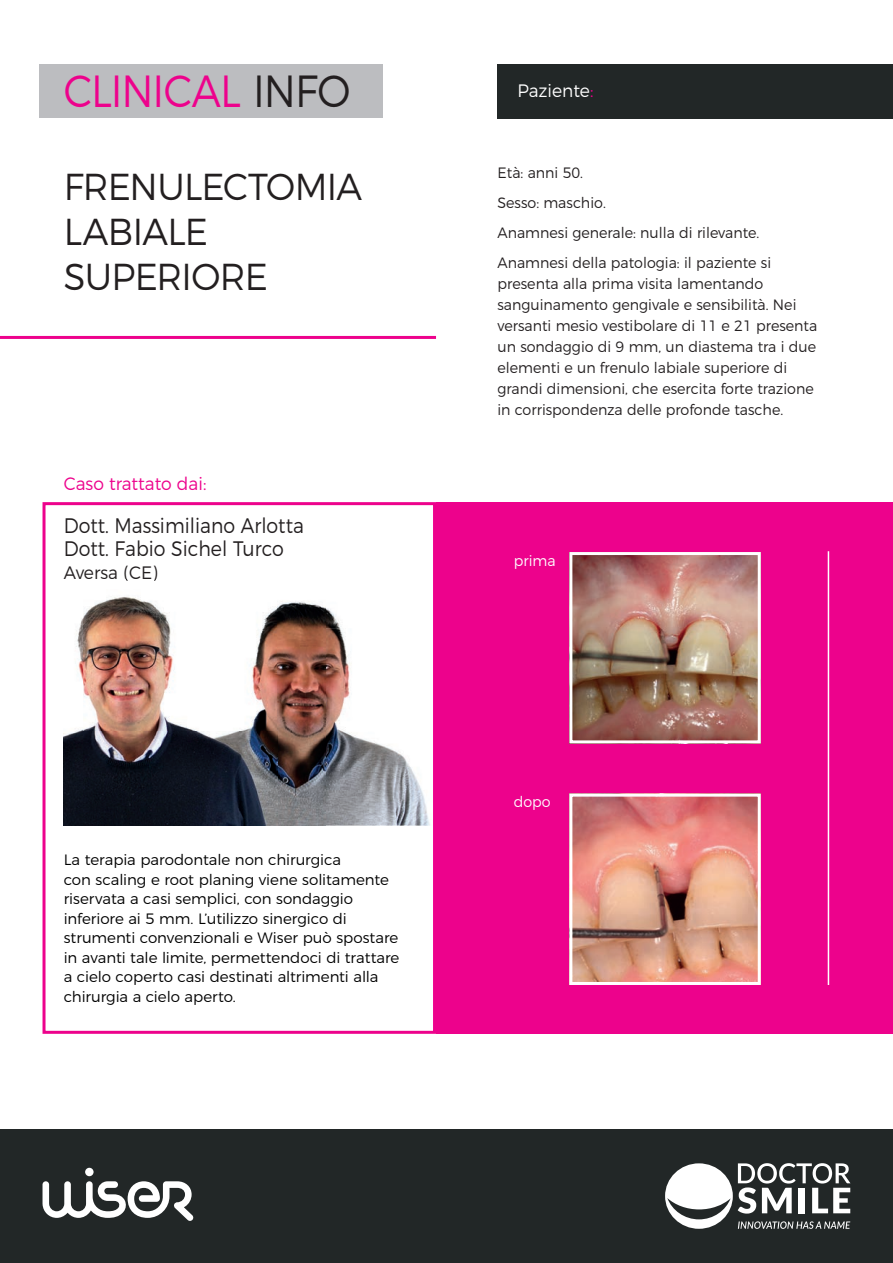
<style>
.page{position:relative;width:893px;height:1263px;background:#fff}
.page>*{position:absolute;margin:0;border:0;box-sizing:border-box;transform-origin:0 0}
.t1{font:300 45px "Montserrat";letter-spacing:-.025em;color:#ed028c;scale:.9 1}
.t2{font:300 37.5px/45px "Montserrat";letter-spacing:-.02em;color:#231f20;scale:.95 1}
.t3{font:300 21px/22.5px "Montserrat";color:#231f20;scale:.9 1}
.t4{font:300 18px "Montserrat";color:#ed028c;scale:.95 1}
.t5{font:300 18px "Montserrat";color:#231f20;scale:.95 1}
.t6{font:300 18px "Montserrat";color:#fff;scale:.95 1}
.t7{font:300 15px/21px "Montserrat";color:#231f20;scale:.95 1}
.t8{font:300 15px/19.5px "Montserrat";letter-spacing:-.005em;color:#000}
.t9{font:300 15px "Montserrat";color:#fff;scale:.95 1}
.s1{color:#231f20}
.s2{color:#ed028c}
</style>
<div class="page">
<div style="left:39px;top:64px;width:344px;height:53px;background:#bcbdc0"></div>
<div style="left:0;top:1130px;width:893px;height:133px;background:#222727"></div>
<div style="left:85px;top:1168px;width:9px;height:8px;background:#fff;border-radius:50%"></div>
<svg style="left:43px;top:1181px;width:150px;height:40px"></svg>
<svg style="left:665px;top:1163px;width:185px;height:66px"></svg>
<div style="left:436px;top:502px;width:457px;height:532px;background:#ed028c"></div>
<div style="left:497px;top:64px;width:396px;height:55px;background:#222727"></div>
<div style="left:43px;top:502px;width:393px;height:532px;border:3px solid #ed028c"></div>
<hr style="left:0;top:336px;width:436px;height:3px;background:#ed028c">
<hr style="left:828px;top:551px;width:1px;height:434px;background:#fff">
<img style="left:326px;top:608px;width:15px;height:20px">
<img style="left:326px;top:628px;width:104px;height:198px">
<img style="left:64px;top:597px;width:262px;height:229px">
<img style="left:573px;top:798px;width:184px;height:183px">
<div style="left:569px;top:794px;width:192px;height:191px;border:3px solid #fff"></div>
<img style="left:573px;top:556px;width:184px;height:183px">
<div style="left:569px;top:552px;width:192px;height:191px;border:3px solid #fff"></div>
<h1 class="t1" style="left:64px;top:56px;width:320px">CLINICAL <span class="s1">INFO</span></h1>
<h2 class="t2" style="left:64px;top:161px;width:315px">FRENULECTOMIA<br>LABIALE<br>SUPERIORE</h2>
<p class="t4" style="left:64px;top:469px;width:152px">Caso trattato dai:</p>
<h3 class="t3" style="left:64px;top:513px;width:268px">Dott. Massimiliano Arlotta<br>Dott. Fabio Sichel Turco</h3>
<p class="t5" style="left:64px;top:558px;width:101px">Aversa (CE)</p>
<p class="t8" style="left:64px;top:849px;width:337px">La terapia parodontale non chirurgica<br>con scaling e root planing viene solitamente riservata a casi semplici, con sondaggio inferiore ai 5 mm. L’utilizzo sinergico di strumenti convenzionali e Wiser può spostare in avanti tale limite, permettendoci di trattare a cielo coperto casi destinati altrimenti alla chirurgia a cielo aperto.</p>
<p class="t6" style="left:517px;top:76px;width:81px">Paziente<span class="s2">:</span></p>
<p class="t7" style="left:497px;top:157px;width:289px;line-height:30px">Età: anni 50.<br>Sesso: maschio.<br>Anamnesi generale: nulla di rilevante.<br>Anamnesi della patologia: il paziente si</p>
<p class="t7" style="left:497px;top:272px;width:338px">presenta alla prima visita lamentando sanguinamento gengivale e sensibilità. Nei versanti mesio vestibolare di 11 e 21 presenta un sondaggio di 9 mm, un diastema tra i due elementi e un frenulo labiale superiore di grandi dimensioni, che esercita forte trazione in corrispondenza delle profonde tasche.</p>
<p class="t9" style="left:514px;top:549px;width:46px">prima</p>
<p class="t9" style="left:514px;top:790px;width:40px">dopo</p>
</div>
